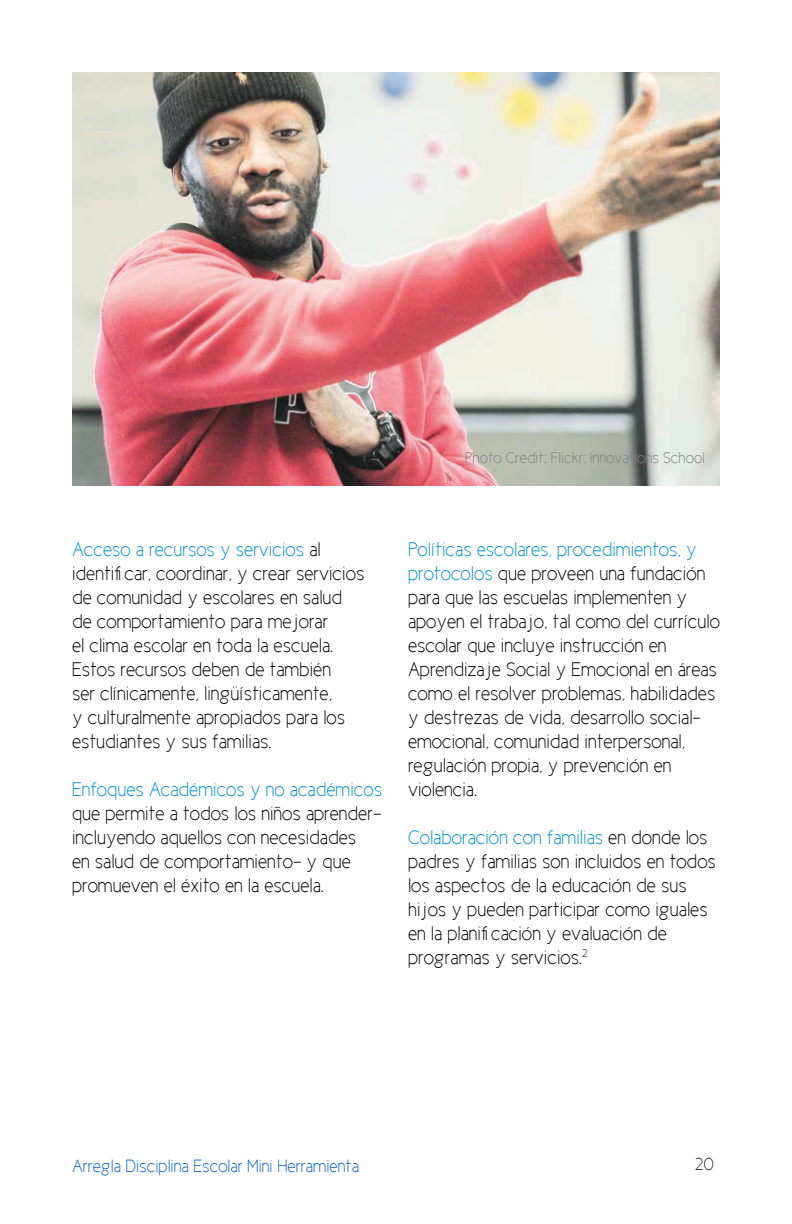
<style>
.page{position:relative;width:792px;height:1224px;background:#fff}
.page>*{position:absolute;margin:0;border:0;box-sizing:border-box;transform-origin:0 0}
.t1{font:20px/24px "Cicle Fina";color:#000}
.t2{font:20px "Cicle Fina";color:#0091ca}
.t3{font:18px "Cicle Fina";color:#0563c1}
.t4{font:18px "Cicle Fina";color:#231f20}
.t5{font:16px "Cicle Fina";color:#808285}
.s1{color:#0091ca}
</style>
<div class="page">
<img style="left:72px;top:72px;width:648px;height:413px">
<p class="t5" style="left:465px;top:450px;width:242px">Photo Credit: Flickr: Innovations School</p>
<p class="t1" style="left:72px;top:537px;width:294px"><span class="s1">Acceso a recursos y servicios</span> al identificar, coordinar, y crear servicios de comunidad y escolares en salud de comportamiento para mejorar<br>el clima escolar en toda la escuela.<br>Estos recursos deben de también<br>ser clínicamente, lingüísticamente,<br>y culturalmente apropiados para los estudiantes y sus familias.</p>
<p class="t2" style="left:72px;top:779px;width:312px">Enfoques Académicos y no académicos</p>
<p class="t1" style="left:72px;top:801px;width:311px">que permite a todos los niños aprender&shy;incluyendo aquellos con necesidades<br>en salud de comportamiento- y que promueven el éxito en la escuela.</p>
<p class="t1" style="left:408px;top:537px;width:313px"><span class="s1">Políticas escolares, procedimientos, y protocolos</span> que proveen una fundación para que las escuelas implementen y apoyen el trabajo, tal como del currículo escolar que incluye instrucción en Aprendizaje Social y Emocional en áreas como el resolver problemas, habilidades y destrezas de vida, desarrollo social&shy;emocional, comunidad interpersonal, regulación propia, y prevención en violencia.</p>
<p class="t1" style="left:408px;top:825px;width:309px"><span class="s1">Colaboración con familias</span> en donde los padres y familias son incluidos en todos los aspectos de la educación de sus hijos y pueden participar como iguales en la planificación y evaluación de programas y servicios.<sup>2</sup></p>
<p class="t3" style="left:72px;top:1157px;width:288px">Arregla Disciplina Escolar Mini Herramienta</p>
<p class="t4" style="left:695px;top:1155px;width:21px">20</p>
</div>
